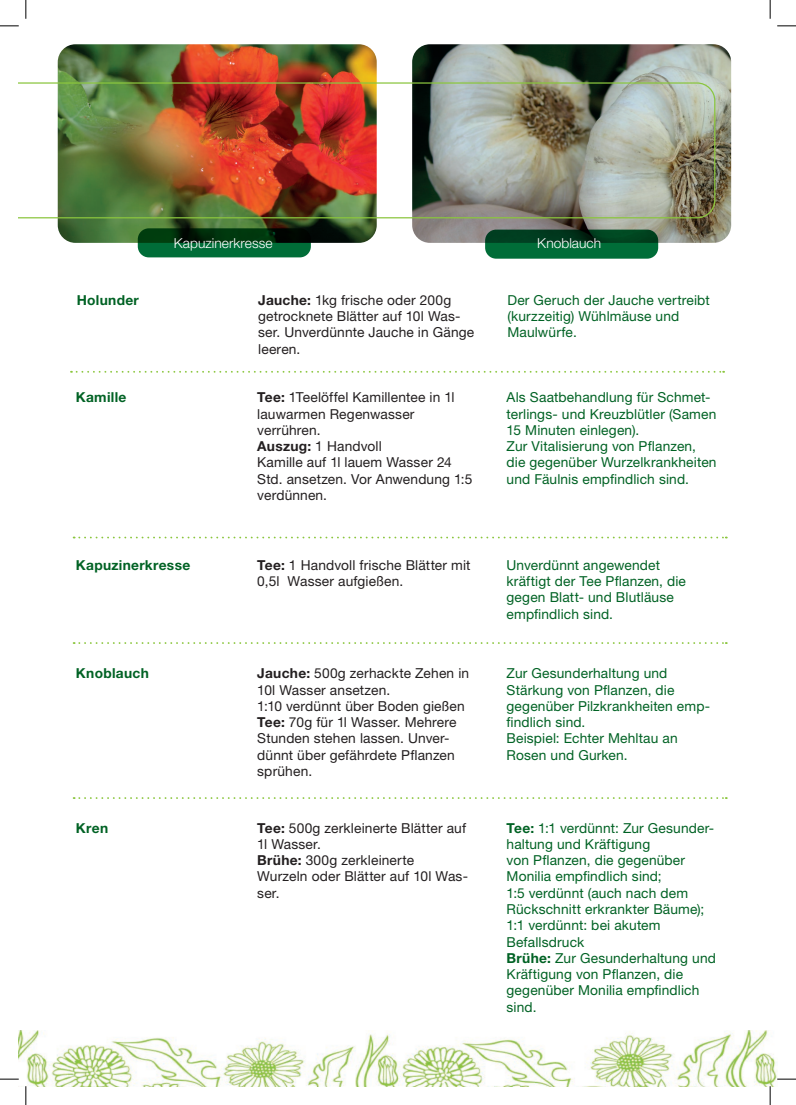
<style>
.page{position:relative;width:796px;height:1105px;background:#fff}
.page>*{position:absolute;margin:0;border:0;box-sizing:border-box;transform-origin:0 0}
._01_Fliesstext{font:13.75px/16.2px "Helvetica Neue LT Pro";letter-spacing:.01em;color:#006224}
._01_Fliesstext-2{font:13.75px/16.2px "Helvetica Neue LT Pro";letter-spacing:.01em;color:#231f20}
._01_Fliesstext-3{font:700 13.75px "Helvetica Neue LT Pro";letter-spacing:.02em;color:#006224}
._01_Fliesstext-4{font:300 13.75px "Helvetica Neue LT Pro";color:#fff}
.s1{font-weight:700}
</style>
<div class="page">
<img style="left:19px;top:1030px;width:758px;height:55px">
<svg style="left:71px;top:371px;width:653px;height:1px"></svg>
<img style="left:412px;top:44px;width:319px;height:199px">
<svg style="left:74px;top:642px;width:653px;height:1px"></svg>
<svg style="left:74px;top:536px;width:653px;height:2px"></svg>
<img style="left:58px;top:44px;width:319px;height:199px">
<svg style="left:74px;top:797px;width:653px;height:1px"></svg>
<img style="left:19px;top:82px;width:696px;height:136px">
<svg style="left:138px;top:228px;width:173px;height:29px;background:#004a20"></svg>
<svg style="left:485px;top:229px;width:173px;height:29px;background:#03562d"></svg>
<svg style="left:0;top:25px;width:19px;height:2px"></svg>
<svg style="left:777px;top:25px;width:19px;height:2px"></svg>
<svg style="left:0;top:1078px;width:19px;height:1px"></svg>
<svg style="left:777px;top:1078px;width:19px;height:1px"></svg>
<svg style="left:25px;top:0;width:2px;height:19px"></svg>
<svg style="left:25px;top:1086px;width:2px;height:18px"></svg>
<svg style="left:769px;top:0;width:2px;height:19px"></svg>
<svg style="left:769px;top:1085px;width:2px;height:19px"></svg>
<p class="_01_Fliesstext-4" style="left:174px;top:234px;width:100px">Kapuzinerkresse</p>
<p class="_01_Fliesstext-4" style="left:537px;top:234px;width:65px">Knoblauch</p>
<p class="_01_Fliesstext-3" style="left:77px;top:291px;width:64px">Holunder</p>
<p class="_01_Fliesstext-2" style="left:258px;top:291px;width:218px"><span class="s1">Jauche:</span> 1kg frische oder 200g getrocknete Blätter auf 10l Was&shy;ser. Unverdünnte Jauche in Gänge leeren.</p>
<p class="_01_Fliesstext" style="left:507px;top:291px;width:204px">Der Geruch der Jauche vertreibt (kurzzeitig) Wühlmäuse und<br>Maulwürfe.</p>
<p class="_01_Fliesstext-3" style="left:76px;top:389px;width:52px">Kamille</p>
<p class="_01_Fliesstext-2" style="left:257px;top:389px;width:199px"><span class="s1">Tee:</span> 1Teelöffel Kamillentee in 1l lauwarmen Regenwasser verrühren.</p>
<p class="_01_Fliesstext-2" style="left:257px;top:438px;width:126px"><span class="s1">Auszug:</span> 1 Handvoll</p>
<p class="_01_Fliesstext-2" style="left:257px;top:454px;width:216px">Kamille auf 1l lauem Wasser 24<br>Std. ansetzen. Vor Anwendung 1:5 verdünnen.</p>
<p class="_01_Fliesstext" style="left:506px;top:389px;width:211px">Als Saatbehandlung für Schmet&shy;terlings- und Kreuzblütler (Samen<br>15 Minuten einlegen).</p>
<p class="_01_Fliesstext" style="left:506px;top:438px;width:211px">Zur Vitalisierung von Pflanzen, die gegenüber Wurzelkrankheiten und Fäulnis empfindlich sind.</p>
<p class="_01_Fliesstext-3" style="left:76px;top:556px;width:116px">Kapuzinerkresse</p>
<p class="_01_Fliesstext-2" style="left:257px;top:556px;width:215px"><span class="s1">Tee:</span> 1 Handvoll frische Blätter mit<br>0,5l Wasser aufgießen.</p>
<p class="_01_Fliesstext" style="left:506px;top:556px;width:181px">Unverdünnt angewendet kräftigt der Tee Pflanzen, die gegen Blatt- und Blutläuse empfindlich sind.</p>
<p class="_01_Fliesstext-3" style="left:76px;top:664px;width:74px">Knoblauch</p>
<p class="_01_Fliesstext-2" style="left:257px;top:665px;width:213px"><span class="s1">Jauche:</span> 500g zerhackte Zehen in<br>10l Wasser ansetzen.</p>
<p class="_01_Fliesstext-2" style="left:257px;top:697px;width:209px">1:10 verdünnt über Boden gießen</p>
<p class="_01_Fliesstext-2" style="left:257px;top:713px;width:201px"><span class="s1">Tee:</span> 70g für 1l Wasser. Mehrere<br>Stunden stehen lassen. Unver&shy;dünnt über gefährdete Pflanzen sprühen.</p>
<p class="_01_Fliesstext-3" style="left:76px;top:819px;width:34px">Kren</p>
<p class="_01_Fliesstext-2" style="left:257px;top:819px;width:210px"><span class="s1">Tee:</span> 500g zerkleinerte Blätter auf<br>1l Wasser.</p>
<p class="_01_Fliesstext-2" style="left:257px;top:851px;width:212px"><span class="s1">Brühe:</span> 300g zerkleinerte<br>Wurzeln oder Blätter auf 10l Was&shy;ser.</p>
<p class="_01_Fliesstext" style="left:506px;top:665px;width:205px">Zur Gesunderhaltung und<br>Stärkung von Pflanzen, die gegenüber Pilzkrankheiten emp&shy;findlich sind.</p>
<p class="_01_Fliesstext" style="left:506px;top:730px;width:173px">Beispiel: Echter Mehltau an<br>Rosen und Gurken.</p>
<p class="_01_Fliesstext" style="left:506px;top:819px;width:209px"><span class="s1">Tee:</span> 1:1 verdünnt: Zur Gesunder&shy;haltung und Kräftigung</p>
<p class="_01_Fliesstext" style="left:506px;top:851px;width:180px">von Pflanzen, die gegenüber</p>
<p class="_01_Fliesstext" style="left:506px;top:867px;width:183px">Monilia empfindlich sind;<br>1:5 verdünnt (auch nach dem</p>
<p class="_01_Fliesstext" style="left:506px;top:900px;width:199px">Rückschnitt erkrankter Bäume);</p>
<p class="_01_Fliesstext" style="left:506px;top:916px;width:156px">1:1 verdünnt: bei akutem</p>
<p class="_01_Fliesstext" style="left:506px;top:932px;width:79px">Befallsdruck</p>
<p class="_01_Fliesstext" style="left:506px;top:949px;width:211px"><span class="s1">Brühe:</span> Zur Gesunderhaltung und</p>
<p class="_01_Fliesstext" style="left:506px;top:965px;width:178px">Kräftigung von Pflanzen, die</p>
<p class="_01_Fliesstext" style="left:506px;top:981px;width:194px">gegenüber Monilia empfindlich</p>
<p class="_01_Fliesstext" style="left:506px;top:997px;width:31px">sind.</p>
</div>
